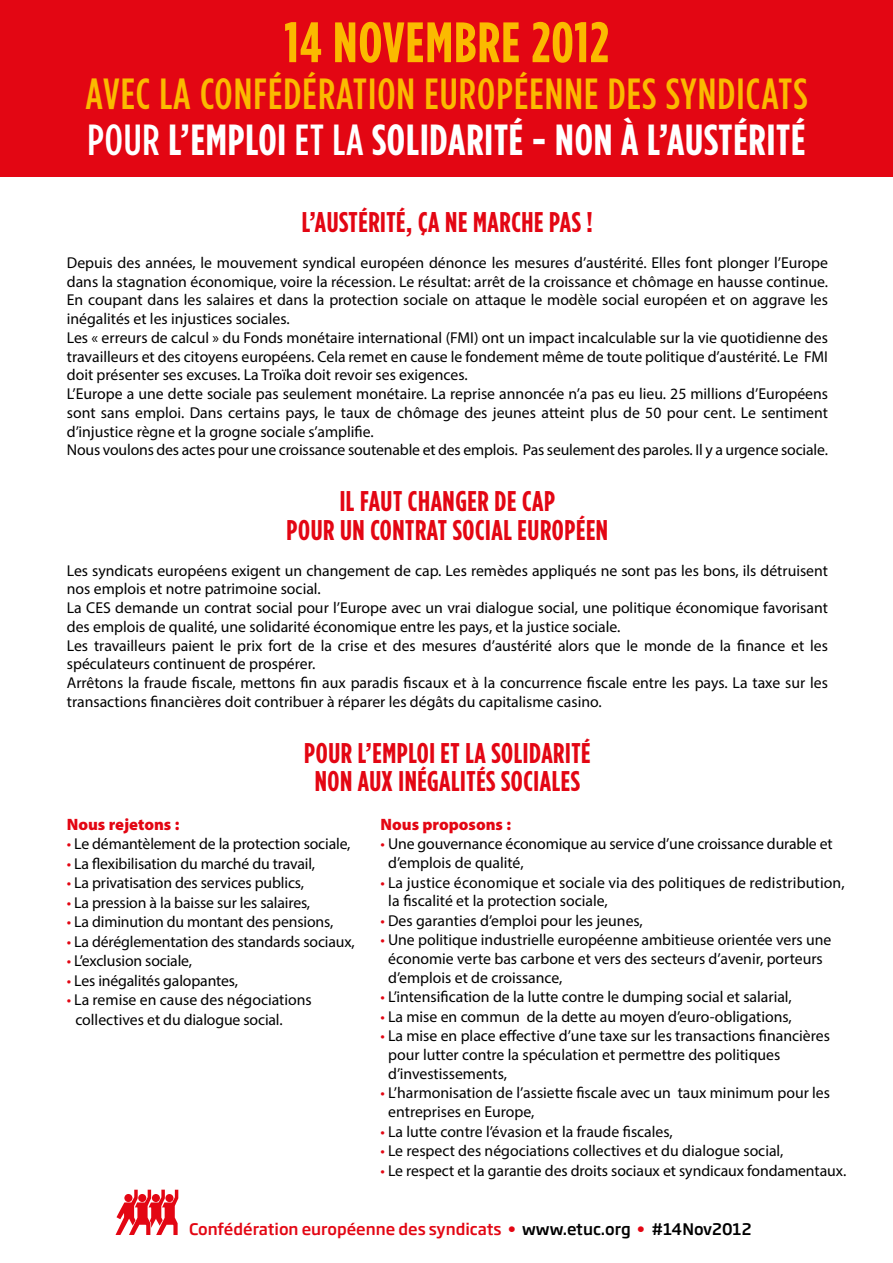
<style>
.page{position:relative;width:893px;height:1263px;background:#fff}
.page>*{position:absolute;margin:0;border:0;box-sizing:border-box;transform-origin:0 0}
.t1{font:700 56.85px "Gotham Condensed";letter-spacing:.02em;color:#fbba00}
.t2{font:500 43.65px "Gotham Condensed";letter-spacing:.025em;color:#fbba00}
.t3{font:700 43.5px "Gotham Condensed";letter-spacing:.02em;color:#fff}
.t4{font:700 28.5px/28.5px "Gotham Condensed";letter-spacing:.02em;color:#e30613;text-align:center}
.t5{font:900 16.5px "Myriad Pro";color:#e30613}
.t6{font:15.75px/18.8px "Myriad Pro";color:#000}
.t7{font:500 15.75px "Soho Gothic Std";color:#e30613}
.s1{font-weight:500}
.s2{color:#e30613}
.s3{color:#000}
</style>
<div class="page">
<div style="left:0;top:0;width:893px;height:176px;background:#e30613"></div>
<svg style="left:116px;top:1189px;width:62px;height:46px"></svg>
<h1 class="t1" style="left:284px;top:9px;width:326px">14 NOVEMBRE 2012</h1>
<h2 class="t2" style="left:85px;top:68px;width:724px">AVEC LA CONFÉDÉRATION EUROPÉENNE DES SYNDICATS</h2>
<h3 class="t3" style="left:87px;top:114px;width:720px"><span class="s1">POUR</span> L’EMPLOI <span class="s1">ET LA</span> SOLIDARITÉ - NON À L’AUSTÉRITÉ</h3>
<h3 class="t4" style="left:302px;top:208px;width:293px">L’AUSTÉRITÉ, ÇA NE MARCHE PAS !</h3>
<p class="t6" style="left:67px;top:253px;width:763px">Depuis des années, le mouvement syndical européen dénonce les mesures d’austérité. Elles font plonger l’Europe dans la stagnation économique, voire la récession. Le résultat: arrêt de la croissance et chômage en hausse continue.<br>En coupant dans les salaires et dans la protection sociale on attaque le modèle social européen et on aggrave les inégalités et les injustices sociales.<br>Les « erreurs de calcul » du Fonds monétaire international (FMI) ont un impact incalculable sur la vie quotidienne des travailleurs et des citoyens européens. Cela remet en cause le fondement même de toute politique d’austérité. Le FMI doit présenter ses excuses. La Troïka doit revoir ses exigences.<br>L’Europe a une dette sociale pas seulement monétaire. La reprise annoncée n’a pas eu lieu. 25 millions d’Européens sont sans emploi. Dans certains pays, le taux de chômage des jeunes atteint plus de 50 pour cent. Le sentiment d’injustice règne et la grogne sociale s’amplifie.<br>Nous voulons des actes pour une croissance soutenable et des emplois. Pas seulement des paroles. Il y a urgence sociale.</p>
<h3 class="t4" style="left:287px;top:487px;width:323px">IL FAUT CHANGER DE CAP<br>POUR UN CONTRAT SOCIAL EUROPÉEN</h3>
<p class="t6" style="left:67px;top:561px;width:763px">Les syndicats européens exigent un changement de cap. Les remèdes appliqués ne sont pas les bons, ils détruisent nos emplois et notre patrimoine social.<br>La CES demande un contrat social pour l’Europe avec un vrai dialogue social, une politique économique favorisant des emplois de qualité, une solidarité économique entre les pays, et la justice sociale.<br>Les travailleurs paient le prix fort de la crise et des mesures d’austérité alors que le monde de la finance et les spéculateurs continuent de prospérer.<br>Arrêtons la fraude fiscale, mettons fin aux paradis fiscaux et à la concurrence fiscale entre les pays. La taxe sur les transactions financières doit contribuer à réparer les dégâts du capitalisme casino.</p>
<h3 class="t4" style="left:304px;top:738px;width:288px">POUR L’EMPLOI ET LA SOLIDARITÉ<br>NON AUX INÉGALITÉS SOCIALES</h3>
<p class="t5" style="left:381px;top:813px;width:132px">Nous proposons :</p>
<p class="t6" style="left:388px;top:834px;width:446px;text-indent:-8px"><span class="s2">•</span> Une gouvernance économique au service d’une croissance durable et d’emplois de qualité,</p>
<p class="t6" style="left:388px;top:873px;width:458px;text-indent:-8px"><span class="s2">•</span> La justice économique et sociale via des politiques de redistribution, la fiscalité et la protection sociale,</p>
<p class="t6" style="left:381px;top:911px;width:264px"><span class="s2">•</span> Des garanties d’emploi pour les jeunes,</p>
<p class="t6" style="left:388px;top:930px;width:445px;text-indent:-8px"><span class="s2">•</span> Une politique industrielle européenne ambitieuse orientée vers une économie verte bas carbone et vers des secteurs d’avenir, porteurs d’emplois et de croissance,</p>
<p class="t6" style="left:381px;top:987px;width:413px"><span class="s2">•</span> L’intensification de la lutte contre le dumping social et salarial,</p>
<p class="t6" style="left:381px;top:1007px;width:413px"><span class="s2">•</span> La mise en commun de la dette au moyen d’euro-obligations,</p>
<p class="t6" style="left:388px;top:1026px;width:443px;text-indent:-8px"><span class="s2">•</span> La mise en place effective d’une taxe sur les transactions financières pour lutter contre la spéculation et permettre des politiques d’investissements,</p>
<p class="t6" style="left:388px;top:1083px;width:443px;text-indent:-8px"><span class="s2">•</span> L’harmonisation de l’assiette fiscale avec un taux minimum pour les entreprises en Europe,</p>
<p class="t6" style="left:381px;top:1122px;width:294px"><span class="s2">•</span> La lutte contre l’évasion et la fraude fiscales,</p>
<p class="t6" style="left:381px;top:1141px;width:404px"><span class="s2">•</span> Le respect des négociations collectives et du dialogue social,</p>
<p class="t6" style="left:381px;top:1161px;width:467px"><span class="s2">•</span> Le respect et la garantie des droits sociaux et syndicaux fondamentaux.</p>
<p class="t5" style="left:67px;top:813px;width:114px">Nous rejetons :</p>
<p class="t6" style="left:67px;top:834px;width:285px"><span class="s2">•</span> Le démantèlement de la protection sociale,</p>
<p class="t6" style="left:67px;top:854px;width:250px"><span class="s2">•</span> La flexibilisation du marché du travail,</p>
<p class="t6" style="left:67px;top:873px;width:239px"><span class="s2">•</span> La privatisation des services publics,</p>
<p class="t6" style="left:67px;top:893px;width:245px"><span class="s2">•</span> La pression à la baisse sur les salaires,</p>
<p class="t6" style="left:67px;top:912px;width:268px"><span class="s2">•</span> La diminution du montant des pensions,</p>
<p class="t6" style="left:67px;top:932px;width:290px"><span class="s2">•</span> La déréglementation des standards sociaux,</p>
<p class="t6" style="left:67px;top:951px;width:127px"><span class="s2">•</span> L’exclusion sociale,</p>
<p class="t6" style="left:67px;top:971px;width:173px"><span class="s2">•</span> Les inégalités galopantes,</p>
<p class="t6" style="left:75px;top:990px;width:238px;line-height:19.5px;text-indent:-9px"><span class="s2">•</span> La remise en cause des négociations collectives et du dialogue social.</p>
<p class="t7" style="left:189px;top:1218px;width:564px">Confédération européenne des syndicats • <span class="s3">www.etuc.org</span> • <span class="s3">#14Nov2012</span></p>
</div>
